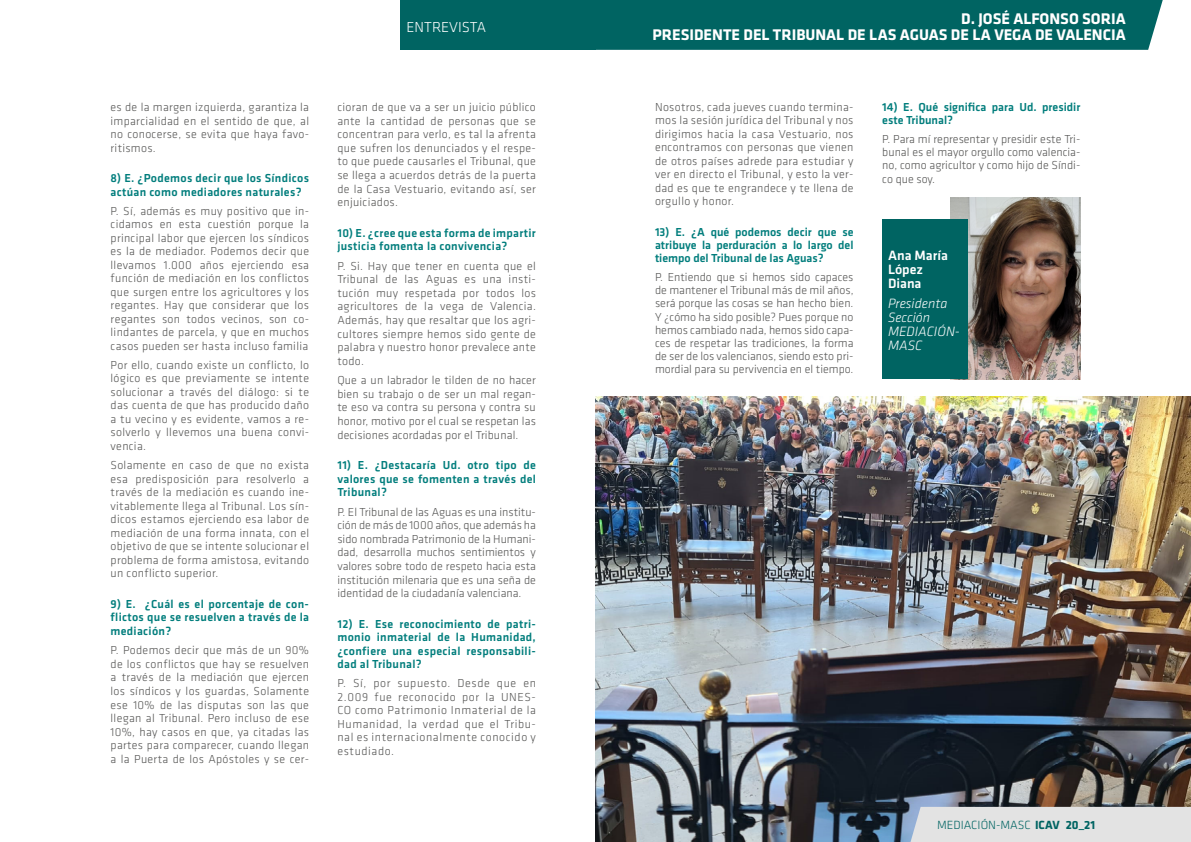
<style>
.page{position:relative;width:1191px;height:842px;background:#fff}
.page>*{position:absolute;margin:0;border:0;box-sizing:border-box;transform-origin:0 0}
.t1{font:700 16px/16px "Klavika";color:#fff;text-align:right}
.t2{font:300 15px "Klavika";color:#fff}
.t3{font:italic 300 14px/14px "Klavika";color:#fff}
.t4{font:500 14px/14px "Klavika";color:#fff}
.t5{font:300 12.3px "Klavika";color:#006462}
.t6{font:300 12px/13.5px "Klavika";letter-spacing:.025em;color:#575756;text-align:justify}
.t7{font:500 12px/13.6px "Klavika";letter-spacing:.025em;color:#007d7c;text-align:justify}
.t8{font:500 12px/13.2px "Klavika";color:#007d7c}
.s1{font-weight:700}
</style>
<div class="page">
<img style="left:595px;top:396px;width:596px;height:446px">
<div style="left:595px;top:0;width:567px;height:50px;background:#006462"></div>
<div style="left:400px;top:0;width:195px;height:50px;background:#006462"></div>
<div style="left:910px;top:807px;width:281px;height:35px;background:#e3e3e3"></div>
<img style="left:950px;top:198px;width:130px;height:181px">
<div style="left:882px;top:220px;width:86px;height:159px;background:#006462"></div>
<p class="t6" style="left:111px;top:101px;width:200px">es de la margen izquierda, garantiza la imparcialidad en el sentido de que, al no conocerse, se evita que haya favo&shy;ritismos.</p>
<p class="t7" style="left:111px;top:172px;width:200px">8) E. ¿Podemos decir que los Síndicos actúan como mediadores naturales?</p>
<p class="t6" style="left:111px;top:204px;width:200px">P. Sí, además es muy positivo que in&shy;cidamos en esta cuestión porque la principal labor que ejercen los síndicos es la de mediador. Podemos decir que llevamos 1.000 años ejerciendo esa función de mediación en los conflictos que surgen entre los agricultores y los regantes. Hay que considerar que los regantes son todos vecinos, son co&shy;lindantes de parcela, y que en muchos casos pueden ser hasta incluso familia</p>
<p class="t6" style="left:111px;top:358px;width:200px">Por ello, cuando existe un conflicto, lo lógico es que previamente se intente solucionar a través del diálogo: si te das cuenta de que has producido daño a tu vecino y es evidente, vamos a re&shy;solverlo y llevemos una buena convi&shy;vencia.</p>
<p class="t6" style="left:111px;top:459px;width:200px">Solamente en caso de que no exista esa predisposición para resolverlo a través de la mediación es cuando ine&shy;vitablemente llega al Tribunal. Los sín&shy;dicos estamos ejerciendo esa labor de mediación de una forma innata, con el objetivo de que se intente solucionar el problema de forma amistosa, evitando un conflicto superior.</p>
<p class="t7" style="left:111px;top:597px;width:200px">9) E. ¿Cuál es el porcentaje de con&shy;flictos que se resuelven a través de la mediación?</p>
<p class="t6" style="left:111px;top:644px;width:200px">P. Podemos decir que más de un 90% de los conflictos que hay se resuelven a través de la mediación que ejercen los síndicos y los guardas, Solamente ese 10% de las disputas son las que llegan al Tribunal. Pero incluso de ese 10%, hay casos en que, ya citadas las partes para comparecer, cuando llegan a la Puerta de los Apóstoles y se cer-</p>
<p class="t2" style="left:406px;top:19px;width:81px">ENTREVISTA</p>
<p class="t6" style="left:337px;top:100px;width:200px">cioran de que va a ser un juicio público ante la cantidad de personas que se concentran para verlo, es tal la afrenta que sufren los denunciados y el respe&shy;to que puede causarles el Tribunal, que se llega a acuerdos detrás de la puerta de la Casa Vestuario, evitando así, ser enjuiciados.</p>
<p class="t7" style="left:337px;top:226px;width:200px">10) E. ¿cree que esta forma de impartir justicia fomenta la convivencia?</p>
<p class="t6" style="left:337px;top:259px;width:200px">P. Si. Hay que tener en cuenta que el Tribunal de las Aguas es una insti&shy;tución muy respetada por todos los agricultores de la vega de Valencia.<br>Además, hay que resaltar que los agri&shy;cultores siempre hemos sido gente de palabra y nuestro honor prevalece ante todo.</p>
<p class="t6" style="left:337px;top:374px;width:200px">Que a un labrador le tilden de no hacer bien su trabajo o de ser un mal regan&shy;te eso va contra su persona y contra su honor, motivo por el cual se respetan las decisiones acordadas por el Tribunal.</p>
<p class="t7" style="left:337px;top:459px;width:200px">11) E. ¿Destacaría Ud. otro tipo de valores que se fomenten a través del Tribunal?</p>
<p class="t6" style="left:337px;top:505px;width:200px">P. El Tribunal de las Aguas es una institu&shy;ción de más de 1000 años, que además ha sido nombrada Patrimonio de la Humani&shy;dad, desarrolla muchos sentimientos y valores sobre todo de respeto hacia esta institución milenaria que es una seña de identidad de la ciudadanía valenciana.</p>
<p class="t7" style="left:337px;top:617px;width:200px">12) E. Ese reconocimiento de patri&shy;monio inmaterial de la Humanidad, ¿confiere una especial responsabili&shy;dad al Tribunal?</p>
<p class="t6" style="left:337px;top:677px;width:200px">P. Sí, por supuesto. Desde que en 2.009 fue reconocido por la UNES-CO como Patrimonio Inmaterial de la Humanidad, la verdad que el Tribu&shy;nal es internacionalmente conocido y estudiado.</p>
<h1 class="t1" style="left:652px;top:11px;width:475px">D. JOSÉ ALFONSO SORIA<br>PRESIDENTE DEL TRIBUNAL DE LAS AGUAS DE LA VEGA DE VALENCIA</h1>
<p class="t6" style="left:655px;top:100px;width:200px">Nosotros, cada jueves cuando termina&shy;mos la sesión jurídica del Tribunal y nos dirigimos hacia la casa Vestuario, nos encontramos con personas que vienen de otros países adrede para estudiar y ver en directo el Tribunal, y esto la ver&shy;dad es que te engrandece y te llena de orgullo y honor.</p>
<p class="t7" style="left:655px;top:225px;width:200px;line-height:13.2px">13) E. ¿A qué podemos decir que se atribuye la perduración a lo largo del tiempo del Tribunal de las Aguas?</p>
<p class="t6" style="left:655px;top:271px;width:200px;line-height:13.2px">P. Entiendo que si hemos sido capaces de mantener el Tribunal más de mil años, será porque las cosas se han hecho bien.<br>Y ¿cómo ha sido posible? Pues porque no hemos cambiado nada, hemos sido capa&shy;ces de respetar las tradiciones, la forma de ser de los valencianos, siendo esto pri&shy;mordial para su pervivencia en el tiempo.</p>
<p class="t8" style="left:882px;top:101px;width:200px">14) E. Qué significa para Ud. presidir este Tribunal?</p>
<p class="t6" style="left:882px;top:133px;width:200px">P. Para mí representar y presidir este Tri&shy;bunal es el mayor orgullo como valencia&shy;no, como agricultor y como hijo de Síndi&shy;co que soy.</p>
<p class="t4" style="left:888px;top:248px;width:61px">Ana María<br>López<br>Diana</p>
<p class="t3" style="left:888px;top:296px;width:73px">Presidenta<br>Sección<br>MEDIACIÓN-<br>MASC</p>
<p class="t5" style="left:937px;top:818px;width:160px">MEDIACIÓN-MASC <span class="s1">ICAV 20_21</span></p>
</div>
